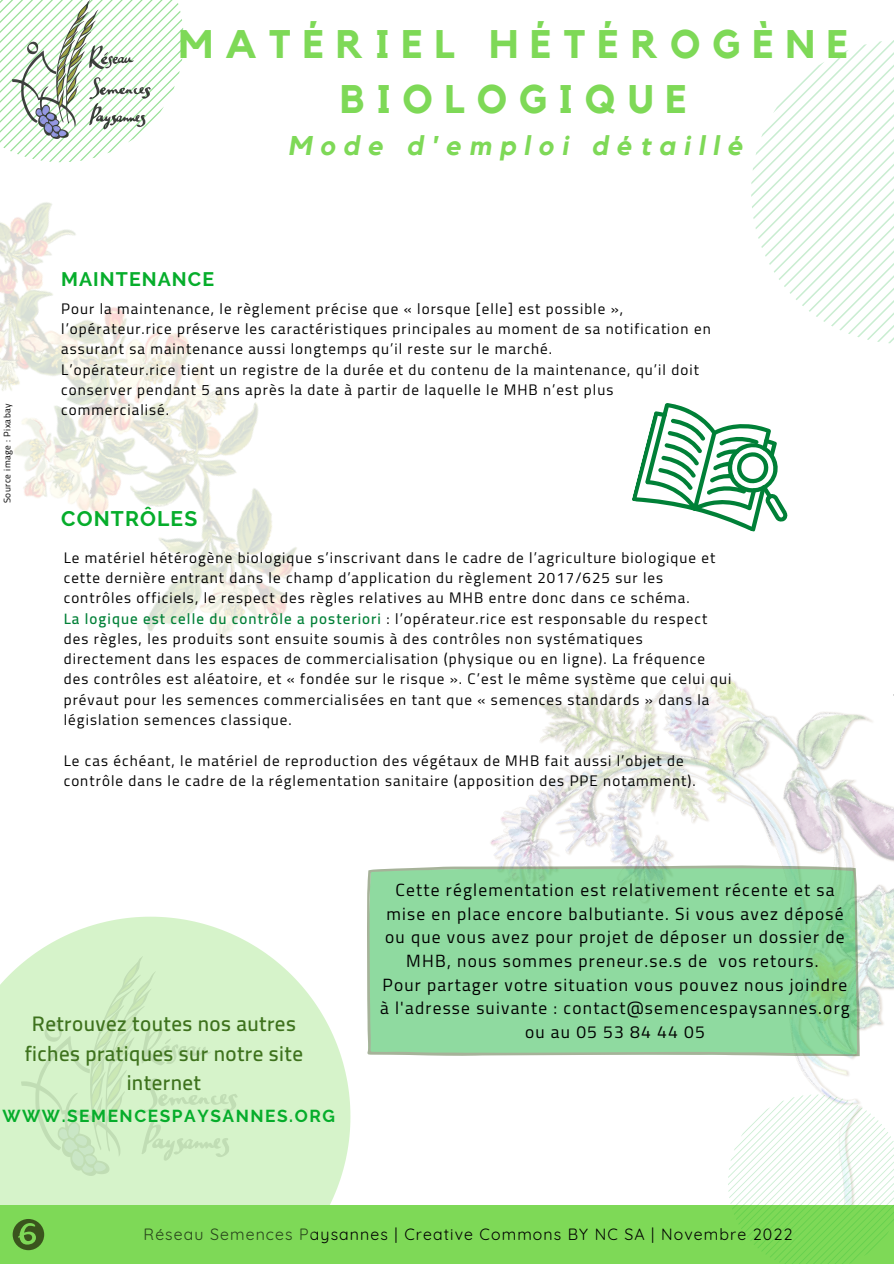
<style>
.page{position:relative;width:894px;height:1264px;background:#fff}
.page>*{position:absolute;margin:0;border:0;box-sizing:border-box;transform-origin:0 0}
.t1{font:700 39.75px/55.2px "Kollektif";letter-spacing:.3em;color:#7ed957;text-align:center}
.t2{font:italic 700 27px "Kollektif";letter-spacing:.3em;color:#7ed957}
.t3{font:600 21px/29.4px "Cairo";letter-spacing:.02em;color:#3e721d;text-align:center}
.t4{font:700 21px "Raleway";letter-spacing:.055em;color:#06ad2b}
.t5{font:700 19.5px "Raleway";letter-spacing:.055em;color:#06ad2b}
.t6{font:17.4px/23.7px "Cairo";letter-spacing:.07em;color:#000;text-align:center}
.t7{font:700 17.25px "Raleway";letter-spacing:.09em;color:#06ad2b}
.t8{font:15.9px "Quicksand";letter-spacing:.07em;color:#000}
.t9{font:15px/20.2px "Cairo";letter-spacing:.07em;color:#000}
.t10{font:9.3px "Cairo";letter-spacing:.055em;color:#000}
.s1{font-weight:600;color:#008037}
</style>
<div class="page">
<img style="left:490px;top:678px;width:403px;height:416px">
<div style="left:0;top:1205px;width:893px;height:58px;background:#7ed957"></div>
<svg style="left:0;top:0;width:184px;height:107px"></svg>
<svg style="left:751px;top:41px;width:142px;height:302px"></svg>
<img style="left:13px;top:0;width:137px;height:107px">
<svg style="left:728px;top:1094px;width:165px;height:169px"></svg>
<svg style="left:632px;top:403px;width:156px;height:129px"></svg>
<img style="left:0;top:107px;width:297px;height:532px">
<svg style="left:367px;top:865px;width:492px;height:191px;background:#90d79f"></svg>
<svg style="left:0;top:916px;width:350px;height:335px;fill:#d6f3ca"></svg>
<svg style="left:13px;top:1218px;width:31px;height:32px"></svg>
<h1 class="t1" style="left:179px;top:18px;width:670px">MATÉRIEL HÉTÉROGÈNE<br>BIOLOGIQUE</h1>
<h2 class="t2" style="left:288px;top:133px;width:456px">Mode d'emploi détaillé</h2>
<p class="t10" style="left:2px;top:503px;width:102px;rotate:-90deg">Source image : Pixabay</p>
<h3 class="t5" style="left:61px;top:267px;width:154px">MAINTENANCE</h3>
<p class="t9" style="left:61px;top:298px;width:651px">Pour la maintenance, le règlement précise que « lorsque [elle] est possible », l’opérateur.rice préserve les caractéristiques principales au moment de sa notification en assurant sa maintenance aussi longtemps qu’il reste sur le marché.<br>L’opérateur.rice tient un registre de la durée et du contenu de la maintenance, qu’il doit conserver pendant 5 ans après la date à partir de laquelle le MHB n’est plus commercialisé.</p>
<h3 class="t4" style="left:61px;top:506px;width:138px">CONTRÔLES</h3>
<p class="t9" style="left:64px;top:547px;width:669px">Le matériel hétérogène biologique s’inscrivant dans le cadre de l’agriculture biologique et cette dernière entrant dans le champ d’application du règlement 2017/625 sur les contrôles officiels, le respect des règles relatives au MHB entre donc dans ce schéma.<br><span class="s1">La logique est celle du contrôle a posteriori</span> : l’opérateur.rice est responsable du respect des règles, les produits sont ensuite soumis à des contrôles non systématiques directement dans les espaces de commercialisation (physique ou en ligne). La fréquence des contrôles est aléatoire, et « fondée sur le risque ». C’est le même système que celui qui prévaut pour les semences commercialisées en tant que « semences standards » dans la législation semences classique.</p>
<p class="t9" style="left:64px;top:750px;width:633px">Le cas échéant, le matériel de reproduction des végétaux de MHB fait aussi l’objet de contrôle dans le cadre de la réglementation sanitaire (apposition des PPE notamment).</p>
<h3 class="t3" style="left:25px;top:1009px;width:280px">Retrouvez toutes nos autres fiches pratiques sur notre site internet</h3>
<p class="t6" style="left:380px;top:878px;width:471px">Cette réglementation est relativement récente et sa mise en place encore balbutiante. Si vous avez déposé ou que vous avez pour projet de déposer un dossier de MHB, nous sommes preneur.se.s de vos retours.<br>Pour partager votre situation vous pouvez nous joindre à l'adresse suivante : contact@semencespaysannes.org ou au 05 53 84 44 05</p>
<p class="t7" style="left:2px;top:1105px;width:334px">WWW.SEMENCESPAYSANNES.ORG</p>
<p class="t8" style="left:143px;top:1223px;width:650px">Réseau Semences Paysannes | Creative Commons BY NC SA | Novembre 2022</p>
</div>
